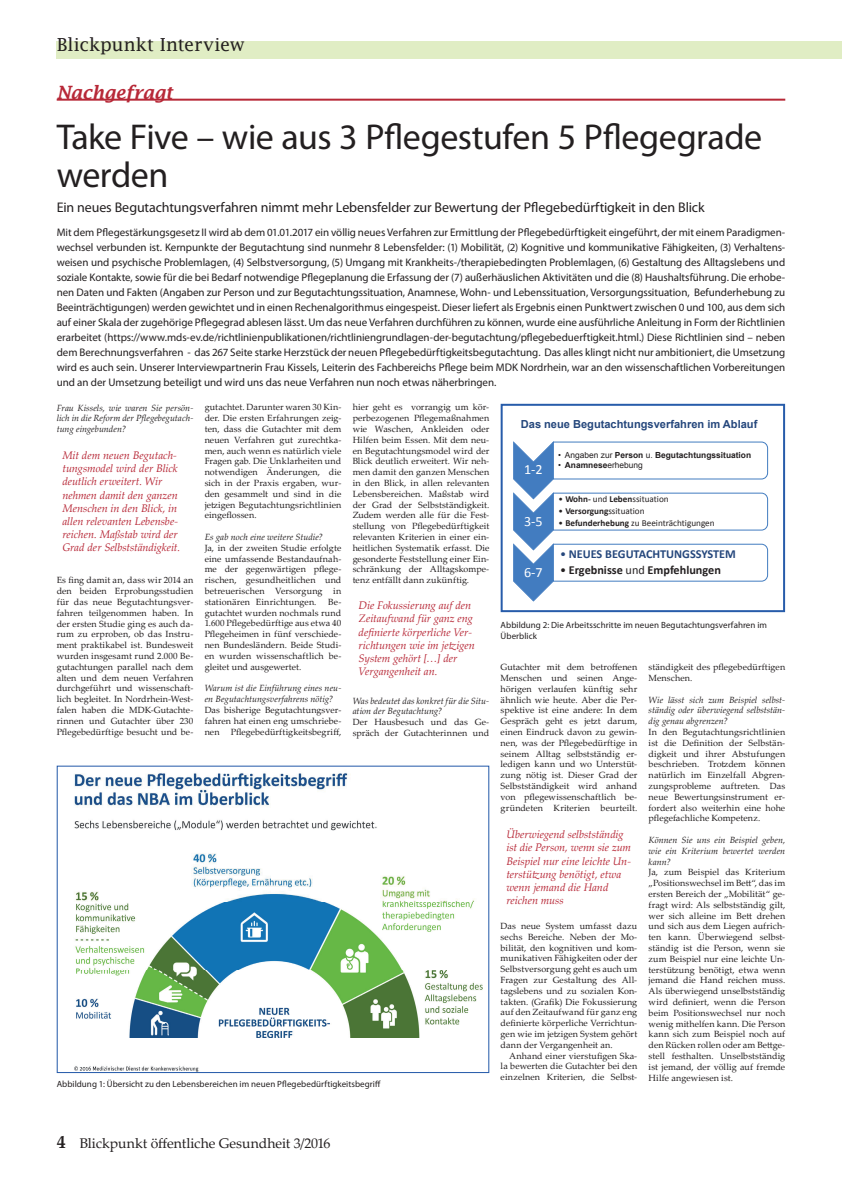
<style>
.page{position:relative;width:842px;height:1191px;background:#fff}
.page>*{position:absolute;margin:0;border:0;box-sizing:border-box;transform-origin:0 0}
.t1{font:36px/38px "Myriad Pro";letter-spacing:-.015em;color:#231f20}
.t2{font:18px "Lucida Fax";letter-spacing:-.005em;color:#231f20}
.t3{font:italic 600 18px "Lucida Fax";letter-spacing:-.01em;color:#b72837}
.t4{font:14.1px "Calibri";color:#fff}
.t5{font:14px "Myriad Pro";letter-spacing:-.01em;color:#231f20}
.t6{font:14px "Palatino Linotype";letter-spacing:-.01em;color:#231f20}
.t7{font:700 12.2px "Calibri";color:#231f20}
.t8{font:700 12.2px "Calibri";color:#25477c}
.t9{font:700 11.1px "Arial";color:#25477c}
.t10{font:11px/15px "Myriad Pro";color:#231f20;text-align:justify}
.t11{font:italic 11px/13.2px "Palatino Linotype";letter-spacing:-.005em;color:#b72837}
.t12{font:9.2px "Calibri";color:#231f20}
.t13{font:9px/10.8px "Palatino Linotype";letter-spacing:.01em;color:#231f20;text-align:justify}
.t14{font:italic 9px/10.8px "Palatino Linotype";letter-spacing:.005em;color:#231f20;text-align:justify}
.t15{font:9px/11px "Myriad Pro";letter-spacing:.005em;color:#231f20}
.t16{font:700 8.4px "Arial";color:#231f20}
.s1{font-weight:400}
.s2{font-weight:700}
.s3{font-weight:700;font-size:18px}
</style>
<div class="page">
<div style="left:57px;top:42px;width:785px;height:17px;background:#e0edc4"></div>
<hr style="left:57px;top:99px;width:728px;height:2px;background:#b72837">
<img style="left:74px;top:773px;width:409px;height:298px">
<div style="left:57px;top:765px;width:432px;height:308px;border:1px solid #275caa"></div>
<svg style="left:513px;top:441px;width:255px;height:160px"></svg>
<div style="left:501px;top:404px;width:284px;height:208px;border:2px solid #275caa"></div>
<h2 class="t2" style="left:57px;top:34px;width:190px">Blickpunkt Interview</h2>
<h2 class="t3" style="left:57px;top:82px;width:118px">Nachgefragt</h2>
<h1 class="t1" style="left:57px;top:117px;width:707px">Take Five – wie aus 3 Pflegestufen 5 Pflegegrade werden</h1>
<h3 class="t5" style="left:57px;top:199px;width:649px">Ein neues Begutachtungsverfahren nimmt mehr Lebensfelder zur Bewertung der Pflegebedürftigkeit in den Blick</h3>
<p class="t10" style="left:57px;top:224px;width:730px">Mit dem Pflegestärkungsgesetz II wird ab dem 01.01.2017 ein völlig neues Verfahren zur Ermittlung der Pflegebedürftigkeit eingeführt, der mit einem Paradigmen&shy;wechsel verbunden ist. Kernpunkte der Begutachtung sind nunmehr 8 Lebensfelder: (1) Mobilität, (2) Kognitive und kommunikative Fähigkeiten, (3) Verhaltens&shy;weisen und psychische Problemlagen, (4) Selbstversorgung, (5) Umgang mit Krankheits-/therapiebedingten Problemlagen, (6) Gestaltung des Alltagslebens und soziale Kontakte, sowie für die bei Bedarf notwendige Pflegeplanung die Erfassung der (7) außerhäuslichen Aktivitäten und die (8) Haushaltsführung. Die erhobe&shy;nen Daten und Fakten (Angaben zur Person und zur Begutachtungssituation, Anamnese, Wohn- und Lebenssituation, Versorgungssituation, Befunderhebung zu Beeinträchtigungen) werden gewichtet und in einen Rechenalgorithmus eingespeist. Dieser liefert als Ergebnis einen Punktwert zwischen 0 und 100, aus dem sich auf einer Skala der zugehörige Pflegegrad ablesen lässt. Um das neue Verfahren durchführen zu können, wurde eine ausführliche Anleitung in Form der Richtlinien erarbeitet (https://www.mds-ev.de/richtlinienpublikationen/richtliniengrundlagen-der-begutachtung/pflegebeduerftigkeit.html.) Diese Richtlinien sind – neben dem Berechnungsverfahren - das 267 Seite starke Herzstück der neuen Pflegebedürftigkeitsbegutachtung. Das alles klingt nicht nur ambitioniert, die Umsetzung wird es auch sein. Unserer Interviewpartnerin Frau Kissels, Leiterin des Fachbereichs Pflege beim MDK Nordrhein, war an den wissenschaftlichen Vorbereitungen und an der Umsetzung beteiligt und wird uns das neue Verfahren nun noch etwas näherbringen.</p>
<p class="t14" style="left:57px;top:402px;width:138px">Frau Kissels, wie waren Sie persön&shy;lich in die Reform der Pflegebegutach&shy;tung eingebunden?</p>
<p class="t11" style="left:62px;top:448px;width:119px">Mit dem neuen Begutach&shy;tungsmodel wird der Blick deutlich erweitert. Wir nehmen damit den ganzen<br>Menschen in den Blick, in allen relevanten Lebensbe&shy;reichen. Maßstab wird der<br>Grad der Selbstständigkeit.</p>
<p class="t13" style="left:57px;top:574px;width:138px">Es fing damit an, dass wir 2014 an den beiden Erprobungsstudien für das neue Begutachtungsver&shy;fahren teilgenommen haben. In der ersten Studie ging es auch da&shy;rum zu erproben, ob das Instru&shy;ment praktikabel ist. Bundesweit wurden insgesamt rund 2.000 Be&shy;gutachtungen parallel nach dem alten und dem neuen Verfahren durchgeführt und wissenschaft&shy;lich begleitet. In Nordrhein-West&shy;falen haben die MDK-Gutachte&shy;rinnen und Gutachter über 230<br>Pflegebedürftige besucht und be-</p>
<p class="t13" style="left:205px;top:401px;width:138px">gutachtet. Darunter waren 30 Kin&shy;der. Die ersten Erfahrungen zeig&shy;ten, dass die Gutachter mit dem neuen Verfahren gut zurechtka&shy;men, auch wenn es natürlich viele Fragen gab. Die Unklarheiten und notwendigen Änderungen, die sich in der Praxis ergaben, wur&shy;den gesammelt und sind in die jetzigen Begutachtungsrichtlinien eingeflossen.</p>
<p class="t14" style="left:205px;top:531px;width:120px">Es gab noch eine weitere Studie?</p>
<p class="t13" style="left:205px;top:542px;width:138px">Ja, in der zweiten Studie erfolgte eine umfassende Bestandaufnah&shy;me der gegenwärtigen pflege&shy;rischen, gesundheitlichen und betreuerischen Versorgung in stationären Einrichtungen.</p>
<p class="t13" style="left:205px;top:596px;width:138px;text-indent:124px">Be&shy;gutachtet wurden nochmals rund 1.600 Pflegebedürftige aus etwa 40<br>Pflegeheimen in fünf verschiede&shy;nen Bundesländern. Beide Studi&shy;en wurden wissenschaftlich be&shy;gleitet und ausgewertet.</p>
<p class="t14" style="left:205px;top:682px;width:138px">Warum ist die Einführung eines neu&shy;en Begutachtungsverfahrens nötig?</p>
<p class="t13" style="left:205px;top:704px;width:138px">Das bisherige Begutachtungsver&shy;fahren hat einen eng umschriebe&shy;nen</p>
<p class="t13" style="left:231px;top:725px;width:112px">Pflegebedürftigkeitsbegriff,</p>
<p class="t13" style="left:353px;top:401px;width:138px">hier geht es vorrangig um kör&shy;perbezogenen Pflegemaßnahmen wie Waschen, Ankleiden oder Hilfen beim Essen. Mit dem neu&shy;en Begutachtungsmodel wird der Blick deutlich erweitert. Wir neh&shy;men damit den ganzen Menschen in den Blick, in allen relevanten Lebensbereichen. Maßstab wird der Grad der Selbstständigkeit.<br>Zudem werden alle für die Fest&shy;stellung von Pflegebedürftigkeit relevanten Kriterien in einer ein&shy;heitlichen Systematik erfasst. Die gesonderte Feststellung einer Ein&shy;schränkung der Alltagskompe&shy;tenz entfällt dann zukünftig.</p>
<p class="t11" style="left:359px;top:598px;width:118px">Die Fokussierung auf den<br>Zeitaufwand für ganz eng definierte körperliche Ver&shy;richtungen wie im jetzigen<br>System gehört […] der<br>Vergangenheit an.</p>
<p class="t14" style="left:353px;top:695px;width:138px">Was bedeutet das konkret für die Situ&shy;ation der Begutachtung?</p>
<p class="t13" style="left:353px;top:716px;width:138px">Der Hausbesuch und das Ge&shy;spräch der Gutachterinnen und</p>
<p class="t15" style="left:57px;top:1078px;width:325px">Abbildung 1: Übersicht zu den Lebensbereichen im neuen Pflegebedürftigkeitsbegriff</p>
<p class="t9" style="left:521px;top:416px;width:238px">Das neue Begutachtungsverfahren im Ablauf</p>
<h3 class="t4" style="left:524px;top:461px;width:20px">1-2</h3>
<p class="t16" style="left:558px;top:449px;width:195px"><span class="s1">•</span> <span class="s1">Angaben zur</span> Person <span class="s1">u.</span> Begutachtungssituation</p>
<p class="t16" style="left:558px;top:459px;width:86px"><span class="s1">•</span> Anamnese<span class="s1">erhebung</span></p>
<h3 class="t4" style="left:524px;top:512px;width:20px">3-5</h3>
<h3 class="t4" style="left:524px;top:563px;width:20px">6-7</h3>
<p class="t12" style="left:558px;top:493px;width:112px">• <span class="s2">Wohn-</span> und <span class="s2">Leben</span>ssituation</p>
<p class="t12" style="left:558px;top:505px;width:88px">• <span class="s2">Versorgung</span>ssituation</p>
<p class="t12" style="left:558px;top:517px;width:158px">• <span class="s2">Befunderhebung</span> zu Beeinträchtigungen</p>
<h3 class="t8" style="left:560px;top:546px;width:177px"><span class="s1">•</span> NEUES BEGUTACHTUNGSSYSTEM</h3>
<h3 class="t7" style="left:560px;top:562px;width:162px"><span class="s1">•</span> Ergebnisse <span class="s1">und</span> Empfehlungen</h3>
<p class="t15" style="left:501px;top:619px;width:268px">Abbildung 2: Die Arbeitsschritte im neuen Begutachtungsverfahren im<br>Überblick</p>
<p class="t13" style="left:501px;top:661px;width:138px">Gutachter mit dem betroffenen Menschen und seinen Ange&shy;hörigen verlaufen künftig sehr ähnlich wie heute. Aber die Per&shy;spektive ist eine andere: In dem Gespräch geht es jetzt darum, einen Eindruck davon zu gewin&shy;nen, was der Pflegebedürftige in seinem Alltag selbstständig er&shy;ledigen kann und wo Unterstüt&shy;zung nötig ist. Dieser Grad der Selbstständigkeit wird anhand von pflegewissenschaftlich be&shy;gründeten Kriterien beurteilt.</p>
<p class="t11" style="left:506px;top:827px;width:126px">Überwiegend selbstständig ist die Person, wenn sie zum<br>Beispiel nur eine leichte Un&shy;terstützung benötigt, etwa wenn jemand die Hand reichen muss</p>
<p class="t13" style="left:501px;top:920px;width:138px">Das neue System umfasst dazu sechs Bereiche. Neben der Mo&shy;bilität, den kognitiven und kom&shy;munikativen Fähigkeiten oder der Selbstversorgung geht es auch um Fragen zur Gestaltung des All&shy;tagslebens und zu sozialen Kon&shy;takten. (Grafik) Die Fokussierung auf den Zeitaufwand für ganz eng definierte körperliche Verrichtun&shy;gen wie im jetzigen System gehört dann der Vergangenheit an.</p>
<p class="t13" style="left:501px;top:1049px;width:138px;text-indent:9px">Anhand einer vierstufigen Ska&shy;la bewerten die Gutachter bei den einzelnen Kriterien, die Selbst-</p>
<p class="t13" style="left:649px;top:661px;width:138px">ständigkeit des pflegebedürftigen<br>Menschen.</p>
<p class="t14" style="left:649px;top:693px;width:138px">Wie lässt sich zum Beispiel selbst&shy;ständig oder überwiegend selbststän&shy;dig genau abgrenzen?</p>
<p class="t13" style="left:649px;top:726px;width:138px">In den Begutachtungsrichtlinien ist die Definition der Selbstän&shy;digkeit und ihrer Abstufungen beschrieben. Trotzdem können natürlich im Einzelfall Abgren&shy;zungsprobleme auftreten. Das neue Bewertungsinstrument er&shy;fordert also weiterhin eine hohe pflegefachliche Kompetenz.</p>
<p class="t14" style="left:649px;top:834px;width:138px">Können Sie uns ein Beispiel geben, wie ein Kriterium bewertet werden kann?</p>
<p class="t13" style="left:649px;top:866px;width:138px">Ja, zum Beispiel das Kriterium „Positionswechsel im Bett“, das im ersten Bereich der „Mobilität“ ge&shy;fragt wird: Als selbstständig gilt, wer sich alleine im Bett drehen und sich aus dem Liegen aufrich&shy;ten kann. Überwiegend selbst&shy;ständig ist die Person, wenn sie zum Beispiel nur eine leichte Un&shy;terstützung benötigt, etwa wenn jemand die Hand reichen muss.<br>Als überwiegend unselbstständig wird definiert, wenn die Person beim Positionswechsel nur noch wenig mithelfen kann. Die Person kann sich zum Beispiel noch auf den Rücken rollen oder am Bettge&shy;stell festhalten. Unselbstständig ist jemand, der völlig auf fremde Hilfe angewiesen ist.</p>
<h3 class="t6" style="left:57px;top:1133px;width:275px"><span class="s3">4</span> Blickpunkt öffentliche Gesundheit 3/2016</h3>
</div>
